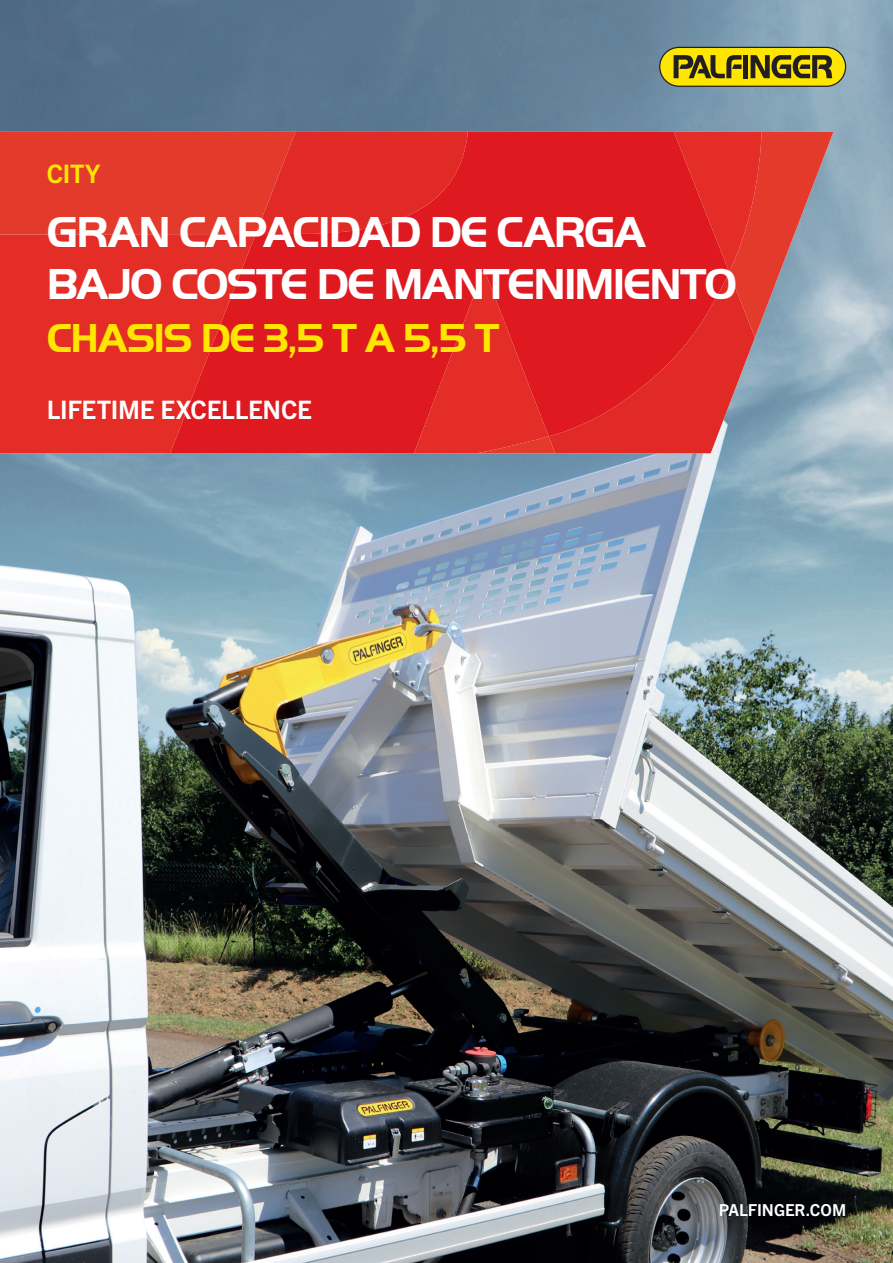
<style>
.page{position:relative;width:893px;height:1263px;background:#fff}
.page>*{position:absolute;margin:0;border:0;box-sizing:border-box;transform-origin:0 0}
.t1{font:700 45px/52.5px "Palfinger Handel Gothic";letter-spacing:-.04em;color:#fff}
.t2{font:700 42px "Palfinger Handel Gothic";letter-spacing:-.04em;color:#ffe601}
.t3{font:700 25.5px "Trade Gothic Next LT Pro";letter-spacing:-.01em;color:#fff}
.t4{font:700 25.5px "Trade Gothic Next LT Pro";color:#ffe601}
.t5{font:700 16.5px "Trade Gothic Next LT Pro";letter-spacing:-.005em;color:#fff}
</style>
<div class="page">
<img style="left:0;top:0;width:893px;height:1263px">
<div style="left:0;top:132px;width:165px;height:102px;background:#e43a2b"></div>
<div style="left:0;top:234px;width:165px;height:219px;background:#e32d26"></div>
<svg style="left:729px;top:132px;width:104px;height:321px;background:#b47579"></svg>
<svg style="left:165px;top:132px;width:564px;height:321px;background:#df2123"></svg>
<svg style="left:659px;top:47px;width:187px;height:40px;background:#ac9d13"></svg>
<p class="t4" style="left:47px;top:156px;width:55px">CITY</p>
<p class="t1" style="left:47px;top:206px;width:692px">GRAN CAPACIDAD DE CARGA<br>BAJO COSTE DE MANTENIMIENTO</p>
<p class="t2" style="left:47px;top:314px;width:454px">CHASIS DE 3,5 T A 5,5 T</p>
<p class="t3" style="left:47px;top:392px;width:267px">LIFETIME EXCELLENCE</p>
<p class="t5" style="left:719px;top:1199px;width:129px">PALFINGER.COM</p>
</div>
